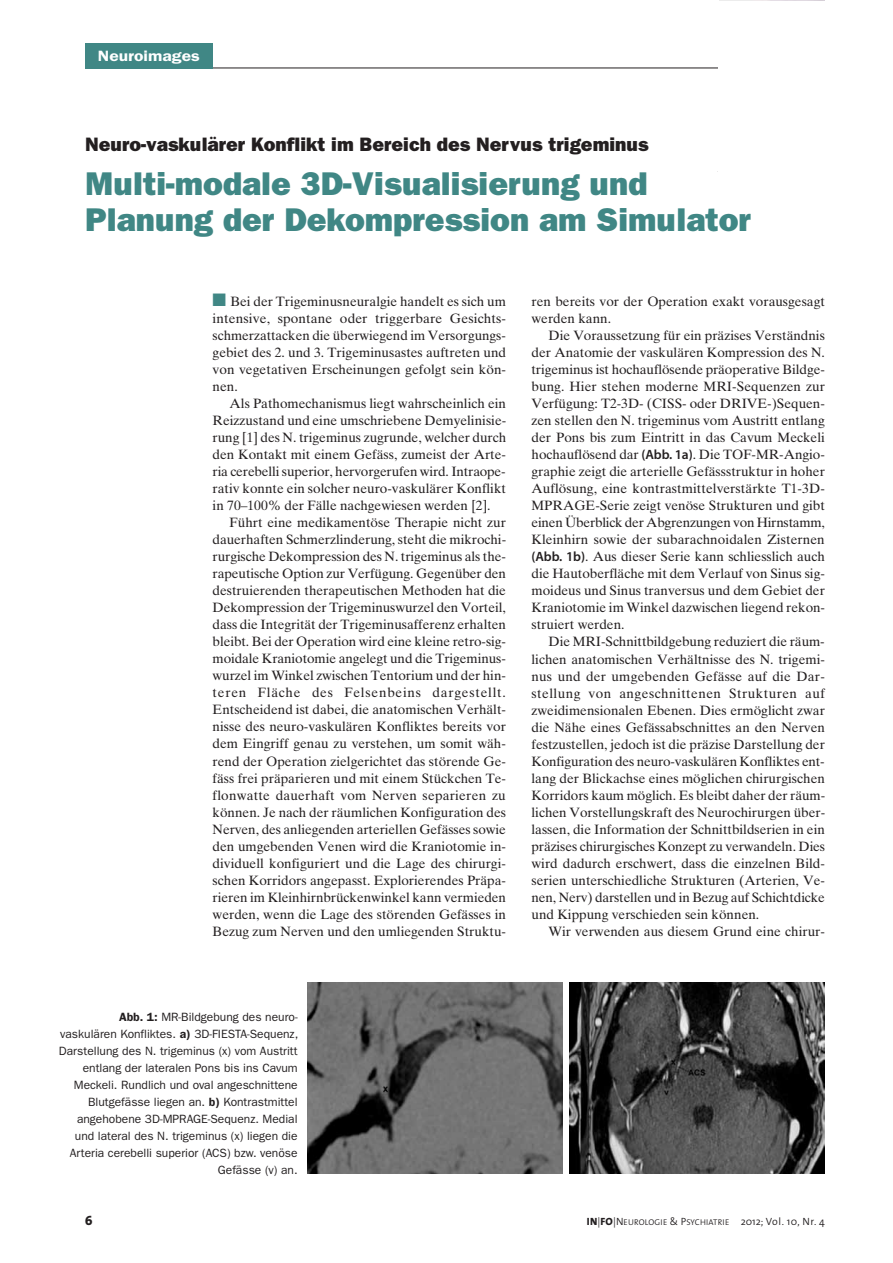
<style>
.page{position:relative;width:893px;height:1263px;background:#fff}
.page>*{position:absolute;margin:0;border:0;box-sizing:border-box;transform-origin:0 0}
.t1{font:800 33px/36px "Franklin Gothic LT";color:#408785}
.t2{font:800 19.5px "Franklin Gothic LT";color:#231f20}
.t3{font:600 15px "Franklin Gothic LT";color:#fff;scale:1.16 1}
.t4{font:13.5px/17px "Times Ten";color:#231f20;text-align:justify}
.t5{font:13.5px "The Sans Extra Bold Expert";color:#231f20}
.t6{font:12px/17px "Franklin Gothic LT";color:#231f20;text-align:right}
.t7{font:300 10.5px "The Sans";color:#231f20}
.s1{color:#408785}
.s2{font-family:"Myriad Pro";font-weight:600}
.s3{font-weight:600}
.s4{font-weight:800}
.s5{font-family:"The Sans Semi Light Plain SC800";font-weight:400}
.s6{font-family:"The Sans Semi Light Plain SC800";font-weight:400;font-size:8.4px}
</style>
<div class="page">
<hr style="left:187px;top:68px;width:637px;height:1px;background:#231f20">
<div style="left:85px;top:43px;width:128px;height:25px;background:#408785"></div>
<img style="left:308px;top:982px;width:255px;height:191px">
<img style="left:570px;top:982px;width:255px;height:192px">
<div style="left:718px;top:1px;width:122px;height:172px;background:#fff"></div>
<p class="t3" style="left:98px;top:47px;width:89px">Neuroimages</p>
<h2 class="t2" style="left:85px;top:133px;width:565px">Neuro-vaskulärer Konflikt im Bereich des Nervus trigeminus</h2>
<h1 class="t1" style="left:85px;top:166px;width:667px">Multi-modale 3D-Visualisierung und<br>Planung der Dekompression am Simulator</h1>
<p class="t4" style="left:213px;top:293px;width:295px"><span class="s1">■</span> Bei der Trigeminusneuralgie handelt es sich um intensive, spontane oder triggerbare Gesichts&shy;schmerzattacken die überwiegend im Versorgungs&shy;gebiet des 2. und 3. Trigeminusastes auftreten und von vegetativen Erscheinungen gefolgt sein kön&shy;nen.</p>
<p class="t4" style="left:213px;top:395px;width:295px;text-indent:17px">Als Pathomechanismus liegt wahrscheinlich ein Reizzustand und eine umschriebene Demyelinisie&shy;rung [1] des N. trigeminus zugrunde, welcher durch den Kontakt mit einem Gefäss, zumeist der Arte&shy;ria cerebelli superior, hervorgerufen wird. Intraope&shy;rativ konnte ein solcher neuro-vaskulärer Konflikt in 70–100% der Fälle nachgewiesen werden [2].</p>
<p class="t4" style="left:213px;top:514px;width:295px;text-indent:17px">Führt eine medikamentöse Therapie nicht zur dauerhaften Schmerzlinderung, steht die mikrochi&shy;rurgische Dekompression des N. trigeminus als the&shy;rapeutische Option zur Verfügung. Gegenüber den destruierenden therapeutischen Methoden hat die Dekompression der Trigeminuswurzel den Vorteil, dass die Integrität der Trigeminusafferenz erhalten bleibt. Bei der Operation wird eine kleine retro-sig&shy;moidale Kraniotomie angelegt und die Trigeminus&shy;wurzel im Winkel zwischen Tentorium und der hin&shy;teren Fläche des Felsenbeins dargestellt.<br>Entscheidend ist dabei, die anatomischen Verhält&shy;nisse des neuro-vaskulären Konfliktes bereits vor dem Eingriff genau zu verstehen, um somit wäh&shy;rend der Operation zielgerichtet das störende Ge&shy;fäss frei präparieren und mit einem Stückchen Te&shy;flonwatte dauerhaft vom Nerven separieren zu können. Je nach der räumlichen Konfiguration des Nerven, des anliegenden arteriellen Gefässes sowie den umgebenden Venen wird die Kraniotomie in&shy;dividuell konfiguriert und die Lage des chirurgi&shy;schen Korridors angepasst. Explorierendes Präpa&shy;rieren im Kleinhirnbrückenwinkel kann vermieden werden, wenn die Lage des störenden Gefässes in Bezug zum Nerven und den umliegenden Struktu-</p>
<p class="t4" style="left:531px;top:293px;width:295px">ren bereits vor der Operation exakt vorausgesagt werden kann.</p>
<p class="t4" style="left:531px;top:327px;width:295px;text-indent:17px">Die Voraussetzung für ein präzises Verständnis der Anatomie der vaskulären Kompression des N. trigeminus ist hochauflösende präoperative Bildge&shy;bung. Hier stehen moderne MRI-Sequenzen zur Verfügung: T2-3D- (CISS- oder DRIVE-)Sequen&shy;zen stellen den N. trigeminus vom Austritt entlang der Pons bis zum Eintritt in das Cavum Meckeli hochauflösend dar <span class="s2">(Abb. 1a)</span>. Die TOF-MR-Angio&shy;graphie zeigt die arterielle Gefässstruktur in hoher Auflösung, eine kontrastmittelverstärkte T1-3D-MPRAGE-Serie zeigt venöse Strukturen und gibt einen Überblick der Abgrenzungen von Hirnstamm, Kleinhirn sowie der subarachnoidalen Zisternen <span class="s2">(Abb. 1b)</span>. Aus dieser Serie kann schliesslich auch die Hautoberfläche mit dem Verlauf von Sinus sig&shy;moideus und Sinus tranversus und dem Gebiet der Kraniotomie im Winkel dazwischen liegend rekon&shy;struiert werden.</p>
<p class="t4" style="left:531px;top:633px;width:295px;text-indent:17px">Die MRI-Schnittbildgebung reduziert die räum&shy;lichen anatomischen Verhältnisse des N. trigemi&shy;nus und der umgebenden Gefässe auf die Dar&shy;stellung von angeschnittenen Strukturen auf zweidimensionalen Ebenen. Dies ermöglicht zwar die Nähe eines Gefässabschnittes an den Nerven festzustellen, jedoch ist die präzise Darstellung der Konfiguration des neuro-vaskulären Konfliktes ent&shy;lang der Blickachse eines möglichen chirurgischen Korridors kaum möglich. Es bleibt daher der räum&shy;lichen Vorstellungskraft des Neurochirurgen über&shy;lassen, die Information der Schnittbildserien in ein präzises chirurgisches Konzept zu verwandeln. Dies wird dadurch erschwert, dass die einzelnen Bild&shy;serien unterschiedliche Strukturen (Arterien, Ve&shy;nen, Nerv) darstellen und in Bezug auf Schichtdicke und Kippung verschieden sein können.</p>
<p class="t4" style="left:549px;top:922px;width:278px">Wir verwenden aus diesem Grund eine chirur-</p>
<p class="t6" style="left:59px;top:1008px;width:241px"><span class="s3">Abb. 1:</span> MR-Bildgebung des neuro-<br>vaskulären Konfliktes. <span class="s3">a)</span> 3D-FIESTA-Sequenz, Darstellung des N. trigeminus (x) vom Austritt entlang der lateralen Pons bis ins Cavum Meckeli. Rundlich und oval angeschnittene Blutgefässe liegen an. <span class="s3">b)</span> Kontrastmittel angehobene 3D-MPRAGE-Sequenz. Medial und lateral des N. trigeminus (x) liegen die Arteria cerebelli superior (ACS) bzw. venöse Gefässe (v) an.</p>
<p class="t5" style="left:85px;top:1211px;width:9px">6</p>
<p class="t7" style="left:587px;top:1214px;width:239px"><span class="s4">In</span>|<span class="s4">FO</span>|<span class="s5">N</span><span class="s6">EUROLOGIE</span> &amp; <span class="s5">P</span><span class="s6">SYCHIATRIE</span> 2012; Vol. 10, Nr. 4</p>
</div>
